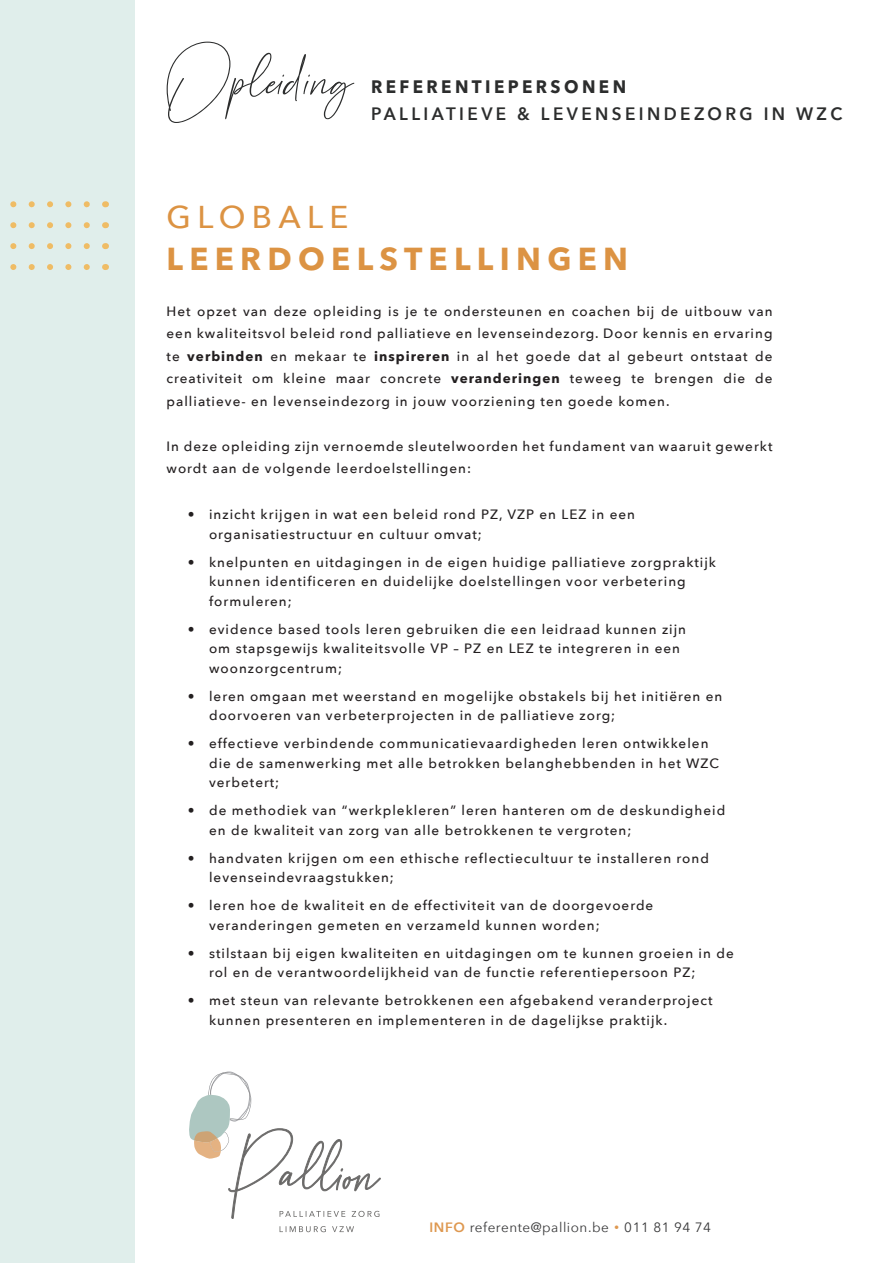
<style>
.page{position:relative;width:893px;height:1263px;background:#fff}
.page>*{position:absolute;margin:0;border:0;box-sizing:border-box;transform-origin:0 0}
.t1{font:71.55px "Cellestial";color:#2c2d2d;scale:1.12 1}
.t2{font:700 31.5px "Avenir Next LT Pro";letter-spacing:.2em;color:#dc9343}
.t3{font:500 31.5px "Avenir Next";letter-spacing:.2em;color:#dc9343}
.t4{font:600 17.85px "Avenir Next";letter-spacing:.2em;color:#2c2d2d;scale:.95 1}
.t5{font:700 17.85px "Avenir Next LT Pro";letter-spacing:.2em;color:#2c2d2d;scale:.95 1}
.t6{font:500 13.5px/19.5px "Avenir Next";letter-spacing:.075em;color:#231f20}
.t7{font:13.5px "Avenir Next";letter-spacing:.04em;color:#383839}
.s1{font-family:"Avenir Next LT Pro";font-weight:700}
.s2{font-weight:600;color:#de9850}
.s3{font-family:"Gotham";color:#de9850}
</style>
<div class="page">
<div style="left:0;top:0;width:135px;height:1263px;background:#e0eeeb"></div>
<svg style="left:10px;top:201px;width:77px;height:6px"></svg>
<svg style="left:10px;top:243px;width:77px;height:6px"></svg>
<svg style="left:10px;top:222px;width:77px;height:6px"></svg>
<svg style="left:10px;top:264px;width:77px;height:6px"></svg>
<svg style="left:280px;top:1226px;width:74px;height:6px"></svg>
<svg style="left:189px;top:1071px;width:191px;height:147px"></svg>
<h1 class="t1" style="left:167px;top:33px;width:168px">Opleiding</h1>
<h3 class="t5" style="left:371px;top:75px;width:270px">REFERENTIEPERSONEN</h3>
<h3 class="t4" style="left:371px;top:98px;width:497px">PALLIATIEVE &amp; LEVENSEINDEZORG IN WZC</h3>
<h2 class="t3" style="left:167px;top:190px;width:183px">GLOBALE</h2>
<h2 class="t2" style="left:167px;top:240px;width:463px">LEERDOELSTELLINGEN</h2>
<p class="t6" style="left:167px;top:299px;width:607px;line-height:22.5px;text-align:justify">Het opzet van deze opleiding is je te ondersteunen en coachen bij de uitbouw van een kwaliteitsvol beleid rond palliatieve en levenseindezorg. Door kennis en ervaring te <span class="s1">verbinden</span> en mekaar te <span class="s1">inspireren</span> in al het goede dat al gebeurt ontstaat de creativiteit om kleine maar concrete <span class="s1">veranderingen</span> teweeg te brengen die de palliatieve- en levenseindezorg in jouw voorziening ten goede komen.</p>
<p class="t6" style="left:167px;top:434px;width:607px;line-height:22.5px">In deze opleiding zijn vernoemde sleutelwoorden het fundament van waaruit gewerkt wordt aan de volgende leerdoelstellingen:</p>
<p class="t6" style="left:209px;top:504px;width:427px;text-indent:-21px">• inzicht krijgen in wat een beleid rond PZ, VZP en LEZ in een organisatiestructuur en cultuur omvat;</p>
<p class="t6" style="left:209px;top:552px;width:508px;text-indent:-21px">• knelpunten en uitdagingen in de eigen huidige palliatieve zorgpraktijk kunnen identificeren en duidelijke doelstellingen voor verbetering formuleren;</p>
<p class="t6" style="left:209px;top:619px;width:479px;text-indent:-21px">• evidence based tools leren gebruiken die een leidraad kunnen zijn om stapsgewijs kwaliteitsvolle VP – PZ en LEZ te integreren in een woonzorgcentrum;</p>
<p class="t6" style="left:209px;top:686px;width:515px;text-indent:-21px">• leren omgaan met weerstand en mogelijke obstakels bij het initiëren en doorvoeren van verbeterprojecten in de palliatieve zorg;</p>
<p class="t6" style="left:209px;top:733px;width:511px;text-indent:-21px">• effectieve verbindende communicatievaardigheden leren ontwikkelen die de samenwerking met alle betrokken belanghebbenden in het WZC verbetert;</p>
<p class="t6" style="left:209px;top:800px;width:518px;text-indent:-21px">• de methodiek van “werkplekleren” leren hanteren om de deskundigheid en de kwaliteit van zorg van alle betrokkenen te vergroten;</p>
<p class="t6" style="left:209px;top:848px;width:501px;text-indent:-21px">• handvaten krijgen om een ethische reflectiecultuur te installeren rond levenseindevraagstukken;</p>
<p class="t6" style="left:209px;top:895px;width:446px;text-indent:-21px">• leren hoe de kwaliteit en de effectiviteit van de doorgevoerde veranderingen gemeten en verzameld kunnen worden;</p>
<p class="t6" style="left:209px;top:943px;width:526px;text-indent:-21px">• stilstaan bij eigen kwaliteiten en uitdagingen om te kunnen groeien in de rol en de verantwoordelijkheid van de functie referentiepersoon PZ;</p>
<p class="t6" style="left:209px;top:990px;width:505px;text-indent:-21px">• met steun van relevante betrokkenen een afgebakend veranderproject kunnen presenteren en implementeren in de dagelijkse praktijk.</p>
<p class="t7" style="left:429px;top:1216px;width:283px"><span class="s2">INFO</span> referente@pallion.be <span class="s3">•</span> 011 81 94 74</p>
</div>
